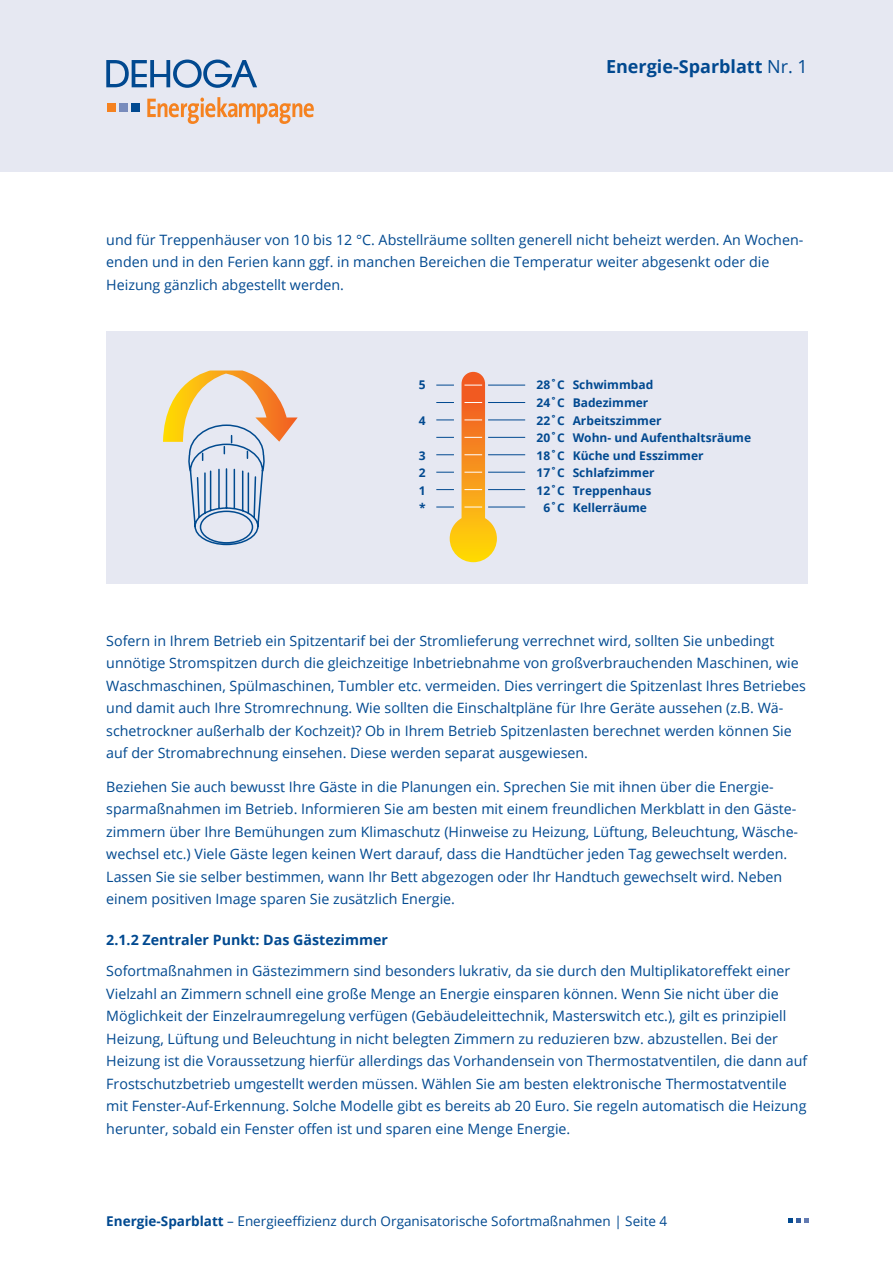
<style>
.page{position:relative;width:893px;height:1263px;background:#fff}
.page>*{position:absolute;margin:0;border:0;box-sizing:border-box;transform-origin:0 0}
.t1{font:700 18px "Open Sans";color:#014990}
.Fliesstext{font:14.25px/22.5px "Open Sans";color:#014990}
.Headline_4{font:700 14.25px "Open Sans";color:#014990}
.t2{font:13.5px "Open Sans";color:#014990}
.t3{font:700 12px "Open Sans";color:#014990}
.s1{font-weight:400}
.s2{font-weight:700}
</style>
<div class="page">
<div style="left:0;top:0;width:893px;height:171px;background:#e6e8f2"></div>
<svg style="left:106px;top:60px;width:151px;height:28px"></svg>
<div style="left:132px;top:103px;width:8px;height:8px;background:#014990"></div>
<div style="left:119px;top:103px;width:8px;height:8px;background:#788bbc"></div>
<div style="left:107px;top:103px;width:8px;height:8px;background:#f58220"></div>
<svg style="left:147px;top:97px;width:167px;height:27px"></svg>
<svg style="left:788px;top:1218px;width:20px;height:4px"></svg>
<div style="left:106px;top:332px;width:702px;height:252px;background:#e6e8f2"></div>
<hr style="left:488px;top:385px;width:37px;height:1px;background:#014990">
<hr style="left:488px;top:402px;width:37px;height:1px;background:#014990">
<hr style="left:488px;top:420px;width:37px;height:1px;background:#014990">
<hr style="left:488px;top:437px;width:37px;height:1px;background:#014990">
<hr style="left:488px;top:454px;width:37px;height:1px;background:#014990">
<hr style="left:488px;top:472px;width:37px;height:1px;background:#014990">
<hr style="left:488px;top:489px;width:37px;height:1px;background:#014990">
<svg style="left:436px;top:372px;width:61px;height:190px"></svg>
<hr style="left:488px;top:507px;width:37px;height:1px;background:#014990">
<svg style="left:163px;top:370px;width:135px;height:176px"></svg>
<p class="t1" style="left:606px;top:54px;width:203px">Energie-Sparblatt <span class="s1">Nr. 1</span></p>
<p class="Fliesstext" style="left:106px;top:228px;width:698px">und für Treppenhäuser von 10 bis 12 °C. Abstellräume sollten generell nicht beheizt werden. An Wochen&shy;enden und in den Ferien kann ggf. in manchen Bereichen die Temperatur weiter abgesenkt oder die<br>Heizung gänzlich abgestellt werden.</p>
<p class="t3" style="left:419px;top:377px;width:8px">5</p>
<p class="t3" style="left:419px;top:412px;width:8px">4</p>
<p class="t3" style="left:419px;top:447px;width:8px">3</p>
<p class="t3" style="left:419px;top:464px;width:8px">2</p>
<p class="t3" style="left:419px;top:482px;width:8px">1</p>
<p class="t3" style="left:419px;top:499px;width:8px">*</p>
<p class="t3" style="left:537px;top:377px;width:30px">28˚C</p>
<p class="t3" style="left:537px;top:394px;width:30px">24˚C</p>
<p class="t3" style="left:537px;top:412px;width:30px">22˚C</p>
<p class="t3" style="left:537px;top:429px;width:30px">20˚C</p>
<p class="t3" style="left:537px;top:447px;width:30px">18˚C</p>
<p class="t3" style="left:537px;top:464px;width:30px">17˚C</p>
<p class="t3" style="left:537px;top:482px;width:30px">12˚C</p>
<p class="t3" style="left:543px;top:499px;width:23px">6˚C</p>
<p class="t3" style="left:573px;top:377px;width:82px">Schwimmbad</p>
<p class="t3" style="left:573px;top:394px;width:77px">Badezimmer</p>
<p class="t3" style="left:573px;top:412px;width:90px">Arbeitszimmer</p>
<p class="t3" style="left:573px;top:429px;width:180px">Wohn- und Aufenthaltsräume</p>
<p class="t3" style="left:573px;top:447px;width:132px">Küche und Esszimmer</p>
<p class="t3" style="left:573px;top:464px;width:83px">Schlafzimmer</p>
<p class="t3" style="left:573px;top:482px;width:80px">Treppenhaus</p>
<p class="t3" style="left:573px;top:499px;width:76px">Kellerräume</p>
<p class="Fliesstext" style="left:106px;top:629px;width:701px">Sofern in Ihrem Betrieb ein Spitzentarif bei der Stromlieferung verrechnet wird, sollten Sie unbedingt unnötige Stromspitzen durch die gleichzeitige Inbetriebnahme von großverbrauchenden Maschinen, wie Waschmaschinen, Spülmaschinen, Tumbler etc. vermeiden. Dies verringert die Spitzenlast Ihres Betriebes und damit auch Ihre Stromrechnung. Wie sollten die Einschaltpläne für Ihre Geräte aussehen (z.B. Wä&shy;schetrockner außerhalb der Kochzeit)? Ob in Ihrem Betrieb Spitzenlasten berechnet werden können Sie auf der Stromabrechnung einsehen. Diese werden separat ausgewiesen.</p>
<p class="Fliesstext" style="left:106px;top:775px;width:693px">Beziehen Sie auch bewusst Ihre Gäste in die Planungen ein. Sprechen Sie mit ihnen über die Energie&shy;sparmaßnahmen im Betrieb. Informieren Sie am besten mit einem freundlichen Merkblatt in den Gäste&shy;zimmern über Ihre Bemühungen zum Klimaschutz (Hinweise zu Heizung, Lüftung, Beleuchtung, Wäsche&shy;wechsel etc.) Viele Gäste legen keinen Wert darauf, dass die Handtücher jeden Tag gewechselt werden.<br>Lassen Sie sie selber bestimmen, wann Ihr Bett abgezogen oder Ihr Handtuch gewechselt wird. Neben einem positiven Image sparen Sie zusätzlich Energie.</p>
<p class="Headline_4" style="left:106px;top:930px;width:283px">2.1.2 Zentraler Punkt: Das Gästezimmer</p>
<p class="Fliesstext" style="left:106px;top:959px;width:703px">Sofortmaßnahmen in Gästezimmern sind besonders lukrativ, da sie durch den Multiplikatoreffekt einer Vielzahl an Zimmern schnell eine große Menge an Energie einsparen können. Wenn Sie nicht über die Möglichkeit der Einzelraumregelung verfügen (Gebäudeleittechnik, Masterswitch etc.), gilt es prinzipiell Heizung, Lüftung und Beleuchtung in nicht belegten Zimmern zu reduzieren bzw. abzustellen. Bei der Heizung ist die Voraussetzung hierfür allerdings das Vorhandensein von Thermostatventilen, die dann auf Frostschutzbetrieb umgestellt werden müssen. Wählen Sie am besten elektronische Thermostatventile mit Fenster-Auf-Erkennung. Solche Modelle gibt es bereits ab 20 Euro. Sie regeln automatisch die Heizung herunter, sobald ein Fenster offen ist und sparen eine Menge Energie.</p>
<p class="t2" style="left:106px;top:1211px;width:562px"><span class="s2">Energie-Sparblatt</span> – Energieeffizienz durch Organisatorische Sofortmaßnahmen | Seite 4</p>
</div>
